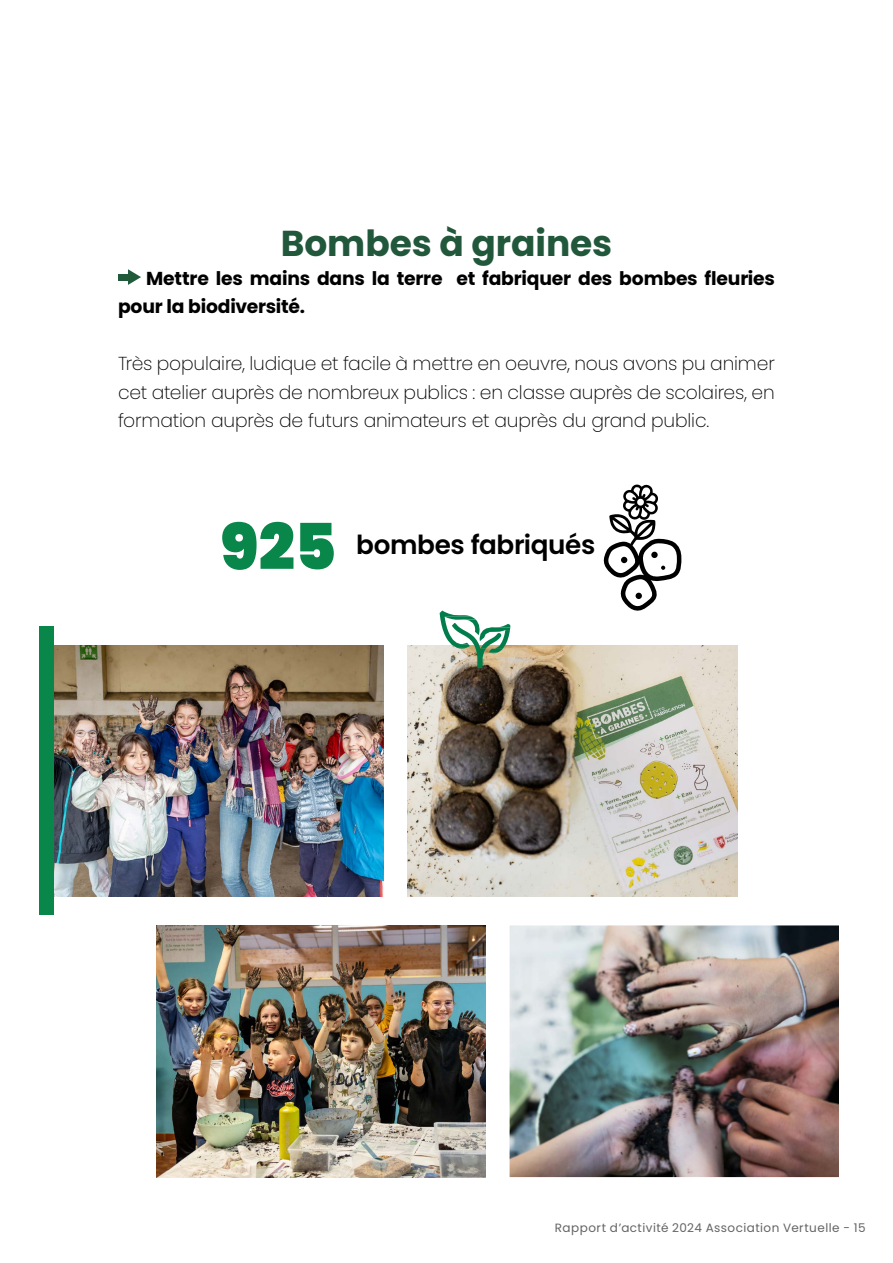
<style>
.page{position:relative;width:893px;height:1263px;background:#fff}
.page>*{position:absolute;margin:0;border:0;box-sizing:border-box;transform-origin:0 0}
.t1{font:900 63.75px "Poppins";color:#09874a}
.t2{font:700 36px "Poppins";letter-spacing:-.005em;color:#21573b}
.t3{font:600 26.25px "Poppins";letter-spacing:-.015em;color:#000}
.t4{font:200 18.75px/28.5px "Poppins";letter-spacing:-.01em;color:#000;text-align:justify}
.t5{font:700 18.75px/28.5px "Poppins";letter-spacing:-.01em;color:#000}
.t6{font:12px "Poppins";letter-spacing:.04em;color:#646464}
</style>
<div class="page">
<div style="left:40px;top:626px;width:14px;height:289px;background:#09874a"></div>
<img style="left:156px;top:925px;width:330px;height:252px">
<img style="left:54px;top:645px;width:329px;height:252px">
<img style="left:408px;top:645px;width:329px;height:252px">
<img style="left:510px;top:925px;width:329px;height:252px">
<svg style="left:440px;top:611px;width:70px;height:57px"></svg>
<div style="left:118px;top:274px;width:11px;height:6px;background:#21593b"></div>
<svg style="left:128px;top:269px;width:13px;height:16px"></svg>
<svg style="left:603px;top:484px;width:79px;height:127px"></svg>
<h2 class="t2" style="left:281px;top:223px;width:333px">Bombes à graines</h2>
<p class="t5" style="left:118px;top:264px;width:658px;text-indent:28px">Mettre les mains dans la terre et fabriquer des bombes fleuries pour la biodiversité.</p>
<p class="t4" style="left:118px;top:350px;width:658px">Très populaire, ludique et facile à mettre en oeuvre, nous avons pu animer cet atelier auprès de nombreux publics : en classe auprès de scolaires, en formation auprès de futurs animateurs et auprès du grand public.</p>
<h1 class="t1" style="left:220px;top:510px;width:118px">925</h1>
<h3 class="t3" style="left:356px;top:529px;width:241px">bombes fabriqués</h3>
<p class="t6" style="left:555px;top:1220px;width:312px">Rapport d’activité 2024 Association Vertuelle - 15</p>
</div>
